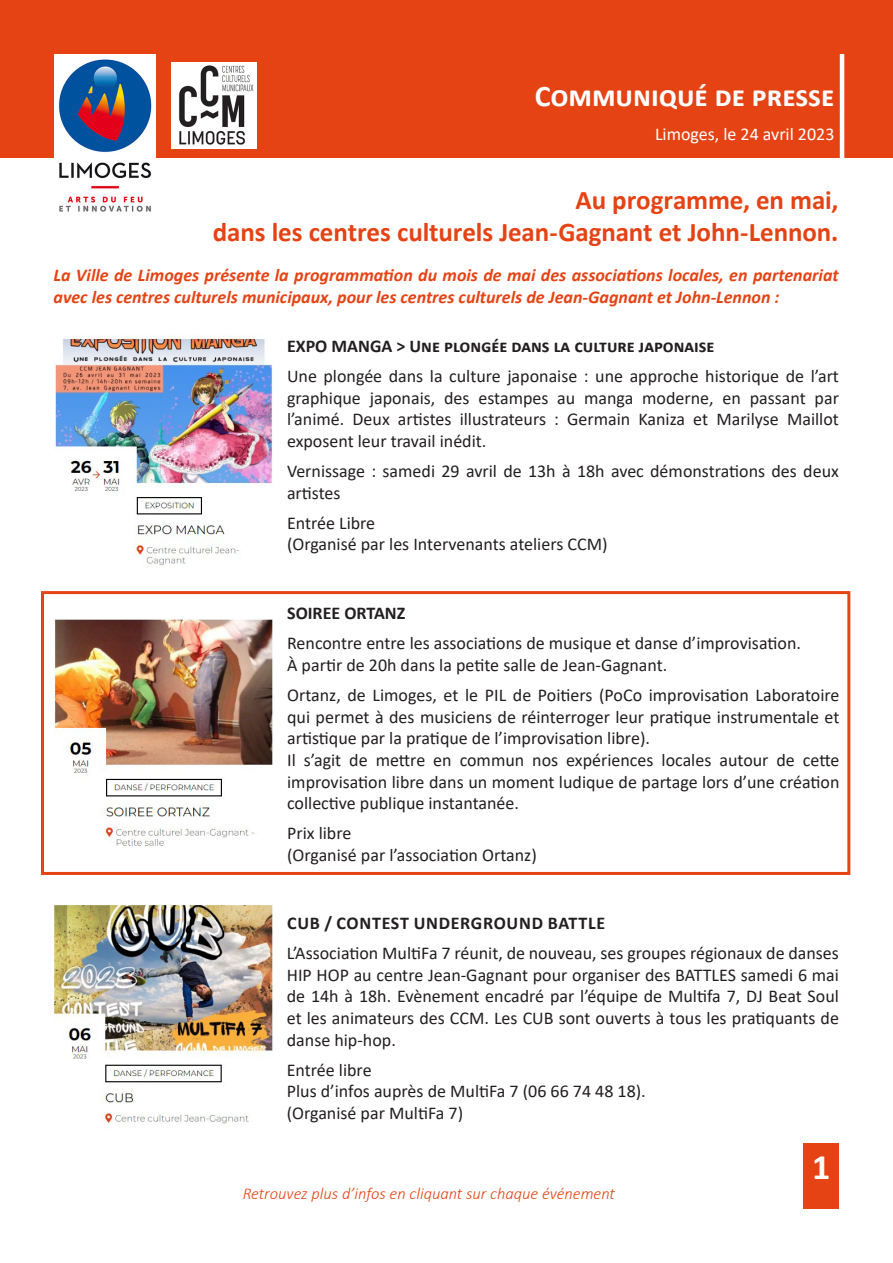
<style>
.page{position:relative;width:893px;height:1263px;background:#fff}
.page>*{position:absolute;margin:0;border:0;box-sizing:border-box;transform-origin:0 0}
.t1{font:700 36px "Calibri";color:#fff}
.t2{font:700 30px "Calibri";color:#fff}
.t3{font:700 27px "Calibri";letter-spacing:-.005em;color:#e54314}
.t4{font:18px/21.6px "Calibri";color:#231f20;text-align:justify}
.t5{font:italic 700 18px/21.6px "Calibri";color:#e54314}
.t6{font:700 18px "Calibri";color:#231f20}
.t7{font:700 18px "Calibri";letter-spacing:.04em;color:#231f20}
.t8{font:18px "Calibri";color:#fff}
.t9{font:italic 300 16.5px "Calibri";color:#e54314}
</style>
<div class="page">
<div style="left:41px;top:591px;width:809px;height:284px;border:3px solid #e54314"></div>
<div style="left:0;top:0;width:893px;height:157px;background:#e54314"></div>
<hr style="left:840px;top:54px;width:4px;height:112px;background:#fff">
<div style="left:804px;top:1143px;width:35px;height:66px;background:#e54314"></div>
<img style="left:54px;top:54px;width:102px;height:158px">
<img style="left:171px;top:63px;width:86px;height:85px">
<img style="left:54px;top:905px;width:219px;height:219px">
<img style="left:54px;top:619px;width:219px;height:229px">
<img style="left:55px;top:334px;width:218px;height:232px">
<p class="t2" style="left:535px;top:75px;width:301px">Communiqué de presse</p>
<p class="t8" style="left:655px;top:122px;width:181px">Limoges, le 24 avril 2023</p>
<p class="t3" style="left:576px;top:181px;width:264px">Au programme, en mai,</p>
<p class="t3" style="left:213px;top:213px;width:627px">dans les centres culturels Jean-Gagnant et John-Lennon.</p>
<p class="t5" style="left:54px;top:264px;width:787px">La Ville de Limoges présente la programmation du mois de mai des associations locales, en partenariat avec les centres culturels municipaux, pour les centres culturels de Jean-Gagnant et John-Lennon :</p>
<p class="t6" style="left:287px;top:333px;width:429px">EXPO MANGA &gt; Une plongée dans la culture japonaise</p>
<p class="t4" style="left:287px;top:365px;width:553px">Une plongée dans la culture japonaise : une approche historique de l’art graphique japonais, des estampes au manga moderne, en passant par l’animé. Deux artistes illustrateurs : Germain Kaniza et Marilyse Maillot exposent leur travail inédit.</p>
<p class="t4" style="left:287px;top:460px;width:553px">Vernissage : samedi 29 avril de 13h à 18h avec démonstrations des deux artistes</p>
<p class="t4" style="left:287px;top:511px;width:90px">Entrée Libre</p>
<p class="t4" style="left:287px;top:533px;width:322px">(Organisé par les Intervenants ateliers CCM)</p>
<p class="t6" style="left:287px;top:601px;width:120px">SOIREE ORTANZ</p>
<p class="t4" style="left:287px;top:632px;width:515px">Rencontre entre les associations de musique et danse d’improvisation.</p>
<p class="t4" style="left:287px;top:654px;width:382px">À partir de 20h dans la petite salle de Jean-Gagnant.</p>
<p class="t4" style="left:287px;top:684px;width:554px">Ortanz, de Limoges, et le PIL de Poitiers (PoCo improvisation Laboratoire qui permet à des musiciens de réinterroger leur pratique instrumentale et artistique par la pratique de l’improvisation libre).</p>
<p class="t4" style="left:287px;top:749px;width:554px">Il s’agit de mettre en commun nos expériences locales autour de cette improvisation libre dans un moment ludique de partage lors d’une création collective publique instantanée.</p>
<p class="t4" style="left:287px;top:822px;width:66px">Prix libre</p>
<p class="t4" style="left:287px;top:844px;width:251px">(Organisé par l’association Ortanz)</p>
<p class="t7" style="left:287px;top:910px;width:319px">CUB / CONTEST UNDERGROUND BATTLE</p>
<p class="t4" style="left:287px;top:942px;width:554px">L’Association MultiFa 7 réunit, de nouveau, ses groupes régionaux de danses HIP HOP au centre Jean-Gagnant pour organiser des BATTLES samedi 6 mai de 14h à 18h. Evènement encadré par l’équipe de Multifa 7, DJ Beat Soul et les animateurs des CCM. Les CUB sont ouverts à tous les pratiquants de danse hip-hop.</p>
<p class="t4" style="left:287px;top:1058px;width:86px">Entrée libre</p>
<p class="t4" style="left:287px;top:1080px;width:360px">Plus d’infos auprès de MultiFa 7 (06 66 74 48 18).</p>
<p class="t4" style="left:287px;top:1102px;width:178px">(Organisé par MultiFa 7)</p>
<p class="t9" style="left:243px;top:1183px;width:374px">Retrouvez plus d’infos en cliquant sur chaque événement</p>
<p class="t1" style="left:812px;top:1141px;width:20px">1</p>
</div>
